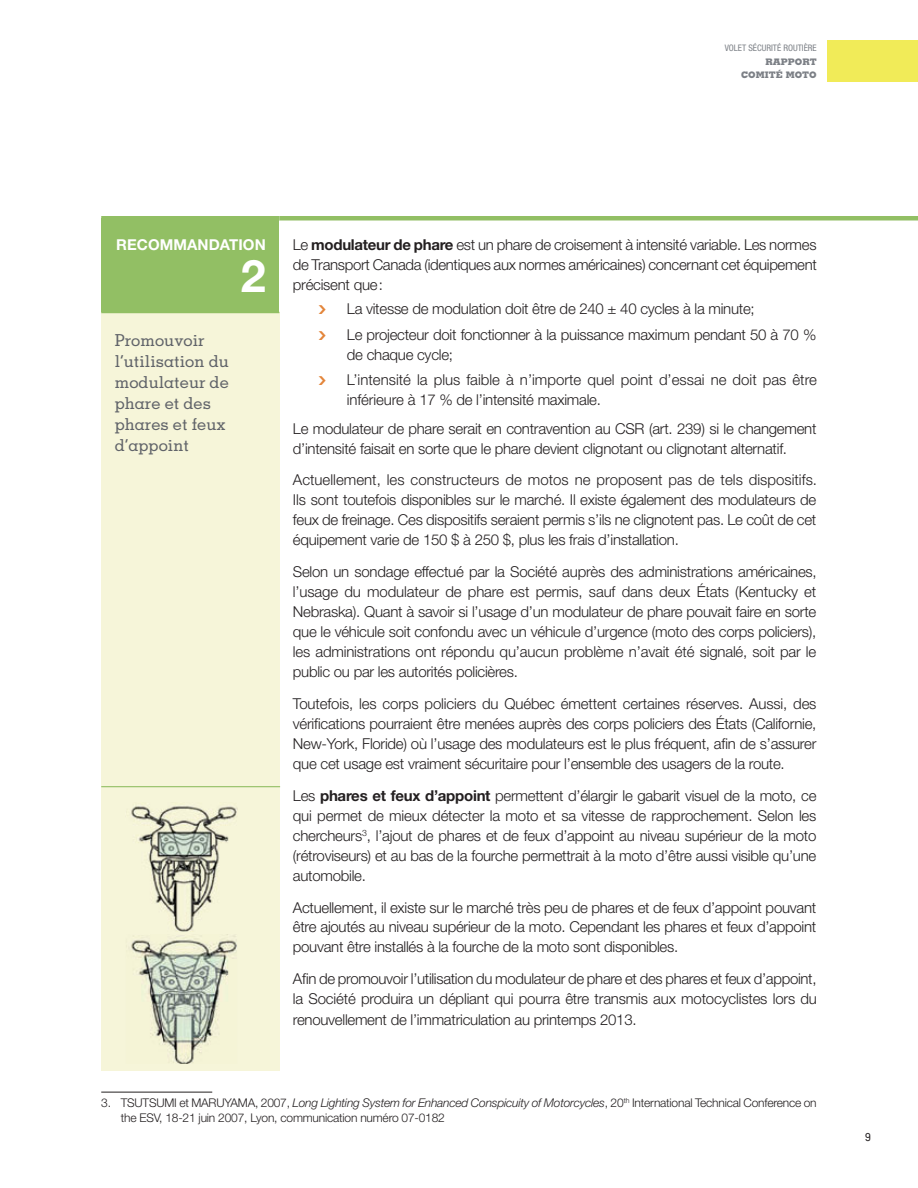
<style>
.page{position:relative;width:918px;height:1188px;background:#fff}
.page>*{position:absolute;margin:0;border:0;box-sizing:border-box;transform-origin:0 0}
.t1{font:700 45px "Helvetica Neue";color:#fff}
.t2{font:500 16.5px/21px "Memphis";color:#606369}
.t3{font:300 15px/20px "Helvetica Neue";letter-spacing:-.015em;color:#231f20;text-align:justify}
.t4{font:700 15px "Helvetica Neue";letter-spacing:.005em;color:#fff}
.t5{font:300 12px/15px "Helvetica Neue";letter-spacing:-.015em;color:#231f20}
.t6{font:500 11.25px "Memphis";color:#231f20}
.t7{font:condensed 9px "Helvetica Neue";color:#7c8086}
.t8{font:800 9px/13.5px "Memphis";color:#7c8086;text-align:right}
.s1{font-weight:700}
.s2{font-style:italic}
</style>
<div class="page">
<div style="left:827px;top:40px;width:91px;height:42px;background:#f1eb58"></div>
<div style="left:101px;top:218px;width:178px;height:94px;background:#92bf64"></div>
<div style="left:101px;top:312px;width:178px;height:759px;background:#f6f5d9"></div>
<hr style="left:279px;top:216px;width:639px;height:4px;background:#92bf64">
<hr style="left:101px;top:216px;width:178px;height:4px;background:#92bf64">
<hr style="left:101px;top:312px;width:178px;height:1px;background:#92bf64">
<hr style="left:101px;top:1092px;width:111px;height:1px;background:#231f20">
<img style="left:131px;top:934px;width:106px;height:130px">
<img style="left:131px;top:806px;width:106px;height:126px">
<hr style="left:101px;top:786px;width:179px;height:1px;background:#92bf64">
<p class="t7" style="left:725px;top:45px;width:94px">VOLET SÉCURITÉ ROUTIÈRE</p>
<p class="t8" style="left:741px;top:56px;width:77px">RAPPORT<br>COMITÉ MOTO</p>
<h4 class="t4" style="left:116px;top:240px;width:151px">RECOMMANDATION</h4>
<h4 class="t1" style="left:241px;top:260px;width:27px">2</h4>
<p class="t2" style="left:115px;top:331px;width:116px">Promouvoir l’utilisation du modulateur de phare et des phares et feux d’appoint</p>
<p class="t3" style="left:293px;top:236px;width:526px">Le <span class="s1">modulateur de phare</span> est un phare de croisement à intensité variable. Les normes de Transport Canada (identiques aux normes américaines) concernant cet équipement précisent que :</p>
<p class="t3" style="left:347px;top:300px;width:409px">La vitesse de modulation doit être de 240 ± 40 cycles à la minute;</p>
<p class="t3" style="left:347px;top:326px;width:471px">Le projecteur doit fonctionner à la puissance maximum pendant 50 à 70 % de chaque cycle;</p>
<p class="t3" style="left:347px;top:371px;width:472px">L’intensité la plus faible à n’importe quel point d’essai ne doit pas être inférieure à 17 % de l’intensité maximale.</p>
<p class="t3" style="left:293px;top:420px;width:525px">Le modulateur de phare serait en contravention au CSR (art. 239) si le changement d’intensité faisait en sorte que le phare devient clignotant ou clignotant alternatif.</p>
<p class="t3" style="left:293px;top:472px;width:526px">Actuellement, les constructeurs de motos ne proposent pas de tels dispositifs.<br>Ils sont toutefois disponibles sur le marché. Il existe également des modulateurs de feux de freinage. Ces dispositifs seraient permis s’ils ne clignotent pas. Le coût de cet équipement varie de 150 $ à 250 $, plus les frais d’installation.</p>
<p class="t3" style="left:293px;top:563px;width:525px">Selon un sondage effectué par la Société auprès des administrations américaines, l’usage du modulateur de phare est permis, sauf dans deux États (Kentucky et Nebraska). Quant à savoir si l’usage d’un modulateur de phare pouvait faire en sorte que le véhicule soit confondu avec un véhicule d’urgence (moto des corps policiers), les administrations ont répondu qu’aucun problème n’avait été signalé, soit par le public ou par les autorités policières.</p>
<p class="t3" style="left:293px;top:695px;width:525px">Toutefois, les corps policiers du Québec émettent certaines réserves. Aussi, des vérifications pourraient être menées auprès des corps policiers des États (Californie, New-York, Floride) où l’usage des modulateurs est le plus fréquent, afin de s’assurer que cet usage est vraiment sécuritaire pour l’ensemble des usagers de la route.</p>
<p class="t3" style="left:293px;top:787px;width:525px">Les <span class="s1">phares et feux d’appoint</span> permettent d’élargir le gabarit visuel de la moto, ce qui permet de mieux détecter la moto et sa vitesse de rapprochement. Selon les chercheurs<sup>3</sup>, l’ajout de phares et de feux d’appoint au niveau supérieur de la moto (rétroviseurs) et au bas de la fourche permettrait à la moto d’être aussi visible qu’une automobile.</p>
<p class="t3" style="left:293px;top:899px;width:525px">Actuellement, il existe sur le marché très peu de phares et de feux d’appoint pouvant être ajoutés au niveau supérieur de la moto. Cependant les phares et feux d’appoint pouvant être installés à la fourche de la moto sont disponibles.</p>
<p class="t3" style="left:293px;top:970px;width:526px;line-height:20.4px">Afin de promouvoir l’utilisation du modulateur de phare et des phares et feux d’appoint, la Société produira un dépliant qui pourra être transmis aux motocyclistes lors du renouvellement de l’immatriculation au printemps 2013.</p>
<p class="t5" style="left:121px;top:1097px;width:697px;text-indent:-20px">3. TSUTSUMI et MARUYAMA, 2007, <span class="s2">Long Lighting System for Enhanced Conspicuity of Motorcycles</span>, 20<sup>th</sup> International Technical Conference on the ESV, 18-21 juin 2007, Lyon, communication numéro 07-0182</p>
<p class="t6" style="left:865px;top:1133px;width:7px">9</p>
</div>
